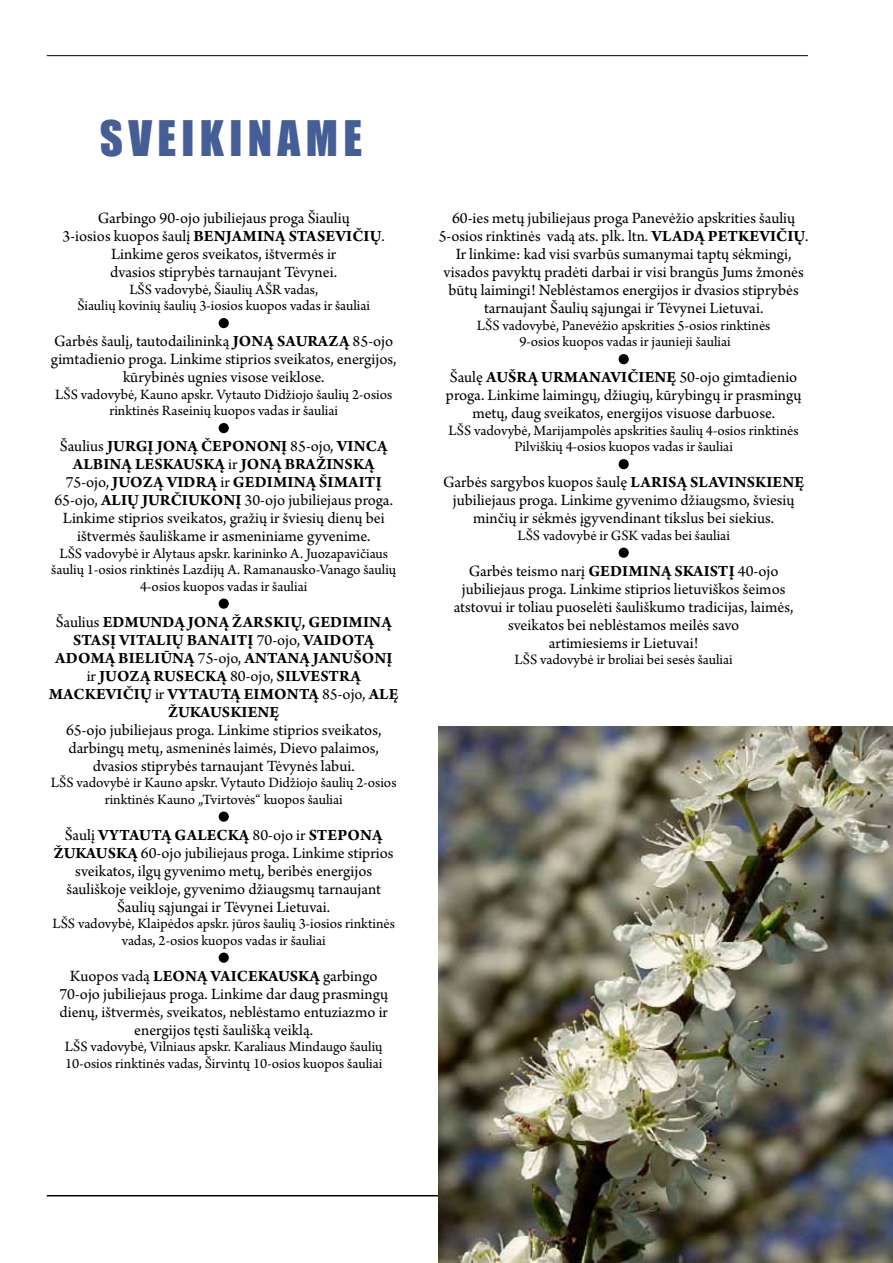
<style>
.page{position:relative;width:893px;height:1263px;background:#fff}
.page>*{position:absolute;margin:0;border:0;box-sizing:border-box;transform-origin:0 0}
.t1{font:45px "Impact";letter-spacing:.12em;color:#455e96}
.t2{font:16.5px/18px "Arno Pro";color:#000;text-align:center}
.t3{font:700 16.5px/18px "Arno Pro";letter-spacing:.01em;color:#000;text-align:center}
.t4{font:15px/16.5px "Arno Pro";color:#000;text-align:center}
.s1{font-weight:700}
.s2{font-weight:400}
</style>
<div class="page">
<hr style="left:47px;top:55px;width:761px;height:1px;background:#000">
<hr style="left:47px;top:1195px;width:761px;height:1px;background:#000">
<div style="left:219px;top:318px;width:10px;height:10px;background:#000;border-radius:50%"></div>
<div style="left:219px;top:423px;width:10px;height:10px;background:#000;border-radius:50%"></div>
<div style="left:219px;top:598px;width:10px;height:11px;background:#000;border-radius:50%"></div>
<div style="left:219px;top:811px;width:10px;height:11px;background:#000;border-radius:50%"></div>
<div style="left:219px;top:952px;width:10px;height:11px;background:#000;border-radius:50%"></div>
<div style="left:619px;top:354px;width:10px;height:10px;background:#000;border-radius:50%"></div>
<div style="left:619px;top:459px;width:10px;height:10px;background:#000;border-radius:50%"></div>
<div style="left:619px;top:548px;width:10px;height:10px;background:#000;border-radius:50%"></div>
<img style="left:439px;top:727px;width:454px;height:536px">
<h1 class="t1" style="left:100px;top:115px;width:264px">SVEIKINAME</h1>
<p class="t2" style="left:63px;top:210px;width:324px">Garbingo 90-ojo jubiliejaus proga Šiaulių<br>3-iosios kuopos šaulį <span class="s1">BENJAMINĄ STASEVIČIŲ</span>.<br>Linkime geros sveikatos, ištvermės ir<br>dvasios stiprybės tarnaujant Tėvynei.</p>
<p class="t4" style="left:77px;top:281px;width:294px">LŠS vadovybė, Šiaulių AŠR vadas,<br>Šiaulių kovinių šaulių 3-iosios kuopos vadas ir šauliai</p>
<p class="t2" style="left:51px;top:333px;width:347px">Garbės šaulį, tautodailininką <span class="s1">JONĄ SAURAZĄ</span> 85-ojo gimtadienio proga. Linkime stiprios sveikatos, energijos, kūrybinės ugnies visose veiklose.</p>
<p class="t4" style="left:55px;top:386px;width:339px">LŠS vadovybė, Kauno apskr. Vytauto Didžiojo šaulių 2-osios rinktinės Raseinių kuopos vadas ir šauliai</p>
<p class="t2" style="left:54px;top:438px;width:340px">Šaulius <span class="s1">JURGĮ JONĄ ČEPONONĮ</span> 85-ojo, <span class="s1">VINCĄ ALBINĄ LESKAUSKĄ</span> ir <span class="s1">JONĄ BRAŽINSKĄ </span>75-ojo, <span class="s1">JUOZĄ VIDRĄ</span> ir <span class="s1">GEDIMINĄ ŠIMAITĮ </span>65-ojo, <span class="s1">ALIŲ JURČIUKONĮ</span> 30-ojo jubiliejaus proga.<br>Linkime stiprios sveikatos, gražių ir šviesių dienų bei ištvermės šauliškame ir asmeniniame gyvenime.</p>
<p class="t4" style="left:51px;top:545px;width:346px">LŠS vadovybė ir Alytaus apskr. karininko A. Juozapavičiaus šaulių 1-osios rinktinės Lazdijų A. Ramanausko-Vanago šaulių<br>4-osios kuopos vadas ir šauliai</p>
<p class="t3" style="left:49px;top:613px;width:351px"><span class="s2">Šaulius</span> EDMUNDĄ JONĄ ŽARSKIŲ, GEDIMINĄ STASĮ VITALIŲ BANAITĮ <span class="s2">70-ojo,</span> VAIDOTĄ ADOMĄ BIELIŪNĄ <span class="s2">75-ojo,</span> ANTANĄ JANUŠONĮ <span class="s2">ir</span> JUOZĄ RUSECKĄ <span class="s2">80-ojo,</span> SILVESTRĄ MACKEVIČIŲ <span class="s2">ir</span> VYTAUTĄ EIMONTĄ <span class="s2">85-ojo,</span> ALĘ ŽUKAUSKIENĘ</p>
<p class="t2" style="left:66px;top:721px;width:317px">65-ojo jubiliejaus proga. Linkime stiprios sveikatos, darbingų metų, asmeninės laimės, Dievo palaimos, dvasios stiprybės tarnaujant Tėvynės labui.</p>
<p class="t4" style="left:51px;top:775px;width:347px">LŠS vadovybė ir Kauno apskr. Vytauto Didžiojo šaulių 2-osios rinktinės Kauno „Tvirtovės“ kuopos šauliai</p>
<p class="t2" style="left:54px;top:826px;width:341px">Šaulį <span class="s1">VYTAUTĄ GALECKĄ</span> 80-ojo ir <span class="s1">STEPONĄ ŽUKAUSKĄ</span> 60-ojo jubiliejaus proga. Linkime stiprios sveikatos, ilgų gyvenimo metų, beribės energijos šauliškoje veikloje, gyvenimo džiaugsmų tarnaujant Šaulių sąjungai ir Tėvynei Lietuvai.</p>
<p class="t4" style="left:52px;top:916px;width:344px">LŠS vadovybė, Klaipėdos apskr. jūros šaulių 3-iosios rinktinės vadas, 2-osios kuopos vadas ir šauliai</p>
<p class="t2" style="left:59px;top:967px;width:330px">Kuopos vadą <span class="s1">LEONĄ VAICEKAUSKĄ</span> garbingo 70-ojo jubiliejaus proga. Linkime dar daug prasmingų dienų, ištvermės, sveikatos, neblėstamo entuziazmo ir energijos tęsti šaulišką veiklą.</p>
<p class="t4" style="left:65px;top:1039px;width:319px;text-align:left">LŠS vadovybė, Vilniaus apskr. Karaliaus Mindaugo šaulių<br>10-osios rinktinės vadas, Širvintų 10-osios kuopos šauliai</p>
<p class="t2" style="left:439px;top:210px;width:371px">60-ies metų jubiliejaus proga Panevėžio apskrities šaulių 5-osios rinktinės vadą ats. plk. ltn. <span class="s1">VLADĄ PETKEVIČIŲ</span>.<br>Ir linkime: kad visi svarbūs sumanymai taptų sėkmingi, visados pavyktų pradėti darbai ir visi brangūs Jums žmonės būtų laimingi! Neblėstamos energijos ir dvasios stiprybės tarnaujant Šaulių sąjungai ir Tėvynei Lietuvai.</p>
<p class="t4" style="left:477px;top:317px;width:295px">LŠS vadovybė, Panevėžio apskrities 5-osios rinktinės<br>9-osios kuopos vadas ir jaunieji šauliai</p>
<p class="t2" style="left:446px;top:369px;width:357px">Šaulę <span class="s1">AUŠRĄ URMANAVIČIENĘ</span> 50-ojo gimtadienio proga. Linkime laimingų, džiugių, kūrybingų ir prasmingų metų, daug sveikatos, energijos visuose darbuose.</p>
<p class="t4" style="left:449px;top:422px;width:352px">LŠS vadovybė, Marijampolės apskrities šaulių 4-osios rinktinės<br>Pilviškių 4-osios kuopos vadas ir šauliai</p>
<p class="t2" style="left:443px;top:474px;width:362px">Garbės sargybos kuopos šaulę <span class="s1">LARISĄ SLAVINSKIENĘ </span>jubiliejaus proga. Linkime gyvenimo džiaugsmo, šviesių minčių ir sėkmės įgyvendinant tikslus bei siekius.</p>
<p class="t4" style="left:517px;top:527px;width:214px">LŠS vadovybė ir GSK vadas bei šauliai</p>
<p class="t2" style="left:454px;top:562px;width:341px">Garbės teismo narį <span class="s1">GEDIMINĄ SKAISTĮ</span> 40-ojo jubiliejaus proga. Linkime stiprios lietuviškos šeimos atstovui ir toliau puoselėti šauliškumo tradicijas, laimės, sveikatos bei neblėstamos meilės savo<br>artimiesiems ir Lietuvai!</p>
<p class="t4" style="left:515px;top:652px;width:220px">LŠS vadovybė ir broliai bei sesės šauliai</p>
</div>
